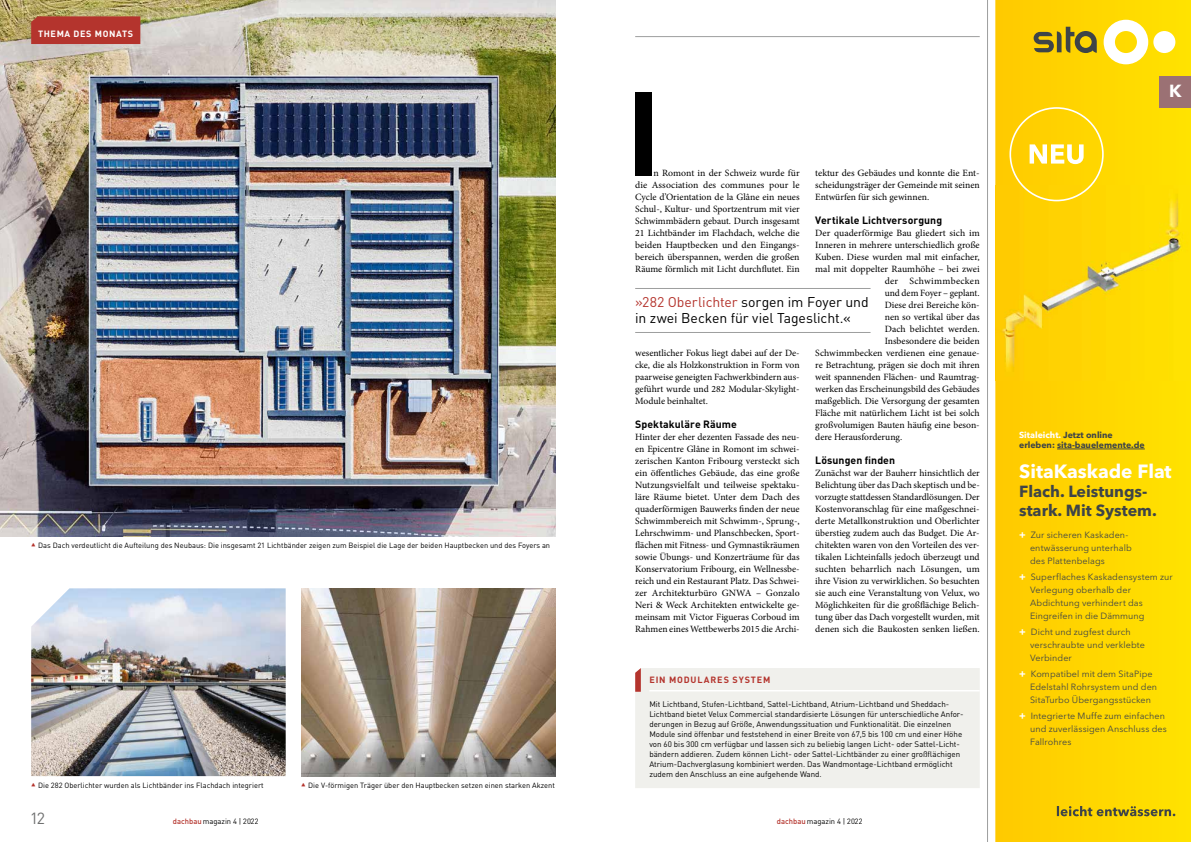
<style>
.page{position:relative;width:1191px;height:842px;background:#fff}
.page>*{position:absolute;margin:0;border:0;box-sizing:border-box;transform-origin:0 0}
.t1{font:700 117px "DIN Pro";color:#000}
.t2{font:700 19px "Avenir Next W1 G";color:#fff}
.t3{font:700 17.4px "Avenir Next W1 G";color:#fff}
.t4{font:700 16px/19.2px "Avenir Next W1 G";color:#3e4448}
.t5{font:16px "DIN Pro";color:#6f7070}
.t6{font:14px/16px "DIN Pro";letter-spacing:-.005em;color:#000}
.t7{font:700 10.5px "DIN Pro";letter-spacing:.005em;color:#000}
.t8{font:9.6px/12px "Minion Pro";color:#000;text-align:justify}
.t9{font:9.6px "Minion Pro";letter-spacing:.03em;color:#000}
.t10{font:9px/13px "Avenir Next W1 G";letter-spacing:.01em;color:#3e4448}
.t11{font:700 9px "DIN Pro";letter-spacing:.095em;color:#b4342d}
.t12{font:700 9px "DIN Pro";letter-spacing:.07em;color:#fff}
.t13{font:700 8.8px/10.5px "Avenir Next W1 G";color:#3e4448}
.t14{font:8px/10px "DIN Pro";color:#000}
.t15{font:7.6px "DIN Pro";color:#000}
.t16{font:7.5px "DIN Pro";color:#000}
.s1{font-family:"Info OT Text";font-size:9px;color:#b4342d}
.s2{color:#b4342d}
.s3{font-weight:500;color:#b4342d}
.s4{color:#fff}
.s5{font-weight:700;font-size:10px;color:#fff}
</style>
<div class="page">
<hr style="left:635px;top:36px;width:344px;height:1px;background:#9d9e9e">
<img style="left:301px;top:588px;width:255px;height:188px">
<img style="left:31px;top:588px;width:255px;height:188px">
<hr style="left:987px;top:0;width:1px;height:842px;background:#9d9e9e">
<div style="left:635px;top:668px;width:344px;height:120px;background:#f0f0ec"></div>
<hr style="left:649px;top:690px;width:330px;height:1px;background:#fff">
<svg style="left:635px;top:668px;width:6px;height:24px"></svg>
<hr style="left:635px;top:288px;width:235px;height:1px;background:#9d9e9e">
<hr style="left:635px;top:332px;width:235px;height:1px;background:#9d9e9e">
<img style="left:0;top:0;width:556px;height:536px">
<div style="left:31px;top:16px;width:109px;height:28px;background:#b4342d"></div>
<svg style="left:995px;top:0;width:196px;height:842px;background:#fed601"></svg>
<img style="left:995px;top:185px;width:195px;height:195px">
<svg style="left:1056px;top:806px;width:119px;height:10px"></svg>
<svg style="left:1103px;top:20px;width:45px;height:44px"></svg>
<svg style="left:1033px;top:27px;width:63px;height:26px;background:#a69020"></svg>
<div style="left:1153px;top:31px;width:22px;height:22px;background:#fff;border-radius:50%"></div>
<div style="left:1159px;top:76px;width:32px;height:31px;background:#9b7174"></div>
<svg style="left:1029px;top:144px;width:54px;height:20px"></svg>
<div style="left:1009px;top:107px;width:94px;height:94px;border:2px solid #fff;border-radius:50%"></div>
<hr style="left:1057px;top:449px;width:87px;height:1px;background:#3e4448">
<p class="t12" style="left:38px;top:27px;width:97px">THEMA DES MONATS</p>
<p class="t16" style="left:31px;top:540px;width:520px"><span class="s1">▴</span> Das Dach verdeutlicht die Aufteilung des Neubaus: Die insgesamt 21 Lichtbänder zeigen zum Beispiel die Lage der beiden Hauptbecken und des Foyers an</p>
<p class="t16" style="left:31px;top:780px;width:234px"><span class="s1">▴</span> Die 282 Oberlichter wurden als Lichtbänder ins Flachdach integriert</p>
<p class="t16" style="left:301px;top:780px;width:255px"><span class="s1">▴</span> Die V-förmigen Träger über den Hauptbecken setzen einen starken Akzent</p>
<h1 class="t1" style="left:625px;top:54px;width:37px">I</h1>
<p class="t8" style="left:635px;top:167px;width:166px;text-indent:18px">n Romont in der Schweiz wurde für die Association des communes pour le Cycle d’Orientation de la Glâne ein neues Schul-, Kultur- und Sportzentrum mit vier Schwimmbädern gebaut. Durch insgesamt 21 Lichtbänder im Flachdach, welche die beiden Hauptbecken und den Eingangs&shy;bereich überspannen, werden die großen Räume förmlich mit Licht durchflutet. Ein</p>
<p class="t8" style="left:815px;top:167px;width:166px">tektur des Gebäudes und konnte die Ent&shy;scheidungsträger der Gemeinde mit seinen Entwürfen für sich gewinnen.</p>
<p class="t7" style="left:815px;top:213px;width:128px">Vertikale Lichtversorgung</p>
<p class="t8" style="left:815px;top:227px;width:166px">Der quaderförmige Bau gliedert sich im</p>
<p class="t8" style="left:815px;top:239px;width:166px">Inneren in mehrere unterschiedlich große</p>
<p class="t8" style="left:815px;top:251px;width:166px">Kuben. Diese wurden mal mit einfacher,</p>
<p class="t8" style="left:815px;top:263px;width:166px">mal mit doppelter Raumhöhe – bei zwei</p>
<p class="t9" style="left:884px;top:275px;width:96px">der Schwimmbecken</p>
<p class="t8" style="left:884px;top:287px;width:96px">und dem Foyer – geplant.</p>
<p class="t8" style="left:884px;top:299px;width:96px">Diese drei Bereiche kön-</p>
<p class="t8" style="left:884px;top:311px;width:96px">nen so vertikal über das</p>
<p class="t8" style="left:884px;top:323px;width:96px">Dach belichtet werden.</p>
<p class="t8" style="left:884px;top:335px;width:96px">Insbesondere die beiden</p>
<p class="t8" style="left:815px;top:347px;width:166px">Schwimmbecken verdienen eine genaue-</p>
<p class="t8" style="left:815px;top:359px;width:166px">re Betrachtung, prägen sie doch mit ihren</p>
<p class="t8" style="left:815px;top:371px;width:166px">weit spannenden Flächen- und Raumtrag-</p>
<p class="t8" style="left:815px;top:383px;width:166px">werken das Erscheinungsbild des Gebäudes</p>
<p class="t8" style="left:815px;top:395px;width:166px">maßgeblich. Die Versorgung der gesamten</p>
<p class="t8" style="left:815px;top:407px;width:166px">Fläche mit natürlichem Licht ist bei solch</p>
<p class="t8" style="left:815px;top:419px;width:166px">großvolumigen Bauten häufig eine beson-</p>
<p class="t8" style="left:815px;top:431px;width:88px">dere Herausforderung.</p>
<p class="t7" style="left:815px;top:453px;width:81px">Lösungen finden</p>
<p class="t8" style="left:815px;top:467px;width:166px">Zunächst war der Bauherr hinsichtlich der Belichtung über das Dach skeptisch und be&shy;vorzugte stattdessen Standardlösungen. Der Kostenvoranschlag für eine maßgeschnei&shy;derte Metallkonstruktion und Oberlichter überstieg zudem auch das Budget. Die Ar&shy;chitekten waren von den Vorteilen des ver&shy;tikalen Lichteinfalls jedoch überzeugt und suchten beharrlich nach Lösungen, um ihre Vision zu verwirklichen. So besuchten sie auch eine Veranstaltung von Velux, wo Möglichkeiten für die großflächige Belich&shy;tung über das Dach vorgestellt wurden, mit denen sich die Baukosten senken ließen.</p>
<h3 class="t6" style="left:635px;top:293px;width:235px"><span class="s2">»282 Oberlichter</span> sorgen im Foyer und in zwei Becken für viel Tageslicht.«</h3>
<p class="t8" style="left:635px;top:347px;width:166px">wesentlicher Fokus liegt dabei auf der De&shy;cke, die als Holzkonstruktion in Form von paarweise geneigten Fachwerkbindern aus&shy;geführt wurde und 282 Modular-Skylight-Module beinhaltet.</p>
<p class="t7" style="left:635px;top:417px;width:103px">Spektakuläre Räume</p>
<p class="t8" style="left:635px;top:431px;width:166px">Hinter der eher dezenten Fassade des neu&shy;en Epicentre Glâne in Romont im schwei&shy;zerischen Kanton Fribourg versteckt sich ein öffentliches Gebäude, das eine große Nutzungsvielfalt und teilweise spektaku&shy;läre Räume bietet. Unter dem Dach des quaderförmigen Bauwerks finden der neue Schwimmbereich mit Schwimm-, Sprung-, Lehrschwimm- und Planschbecken, Sport&shy;flächen mit Fitness- und Gymnastikräumen sowie Übungs- und Konzerträume für das Konservatorium Fribourg, ein Wellnessbe&shy;reich und ein Restaurant Platz. Das Schwei&shy;zer Architekturbüro GNWA – Gonzalo Neri &amp; Weck Architekten entwickelte ge&shy;meinsam mit Victor Figueras Corboud im Rahmen eines Wettbewerbs 2015 die Archi-</p>
<p class="t11" style="left:649px;top:673px;width:123px">EIN MODULARES SYSTEM</p>
<p class="t14" style="left:649px;top:698px;width:316px">Mit Lichtband, Stufen-Lichtband, Sattel-Lichtband, Atrium-Lichtband und Sheddach-Lichtband bietet Velux Commercial standardisierte Lösungen für unterschiedliche Anfor&shy;derungen in Bezug auf Größe, Anwendungssituation und Funktionalität. Die einzelnen Module sind öffenbar und feststehend in einer Breite von 67,5 bis 100 cm und einer Höhe von 60 bis 300 cm verfügbar und lassen sich zu beliebig langen Licht- oder Sattel-Licht&shy;bändern addieren. Zudem können Licht- oder Sattel-Lichtbänder zu einer großflächigen Atrium-Dachverglasung kombiniert werden. Das Wandmontage-Lichtband ermöglicht zudem den Anschluss an eine aufgehende Wand.</p>
<h3 class="t5" style="left:31px;top:807px;width:15px">12</h3>
<p class="t15" style="left:173px;top:816px;width:87px"><span class="s3">dachbau</span>magazin 4 | 2022</p>
<p class="t15" style="left:777px;top:816px;width:87px"><span class="s3">dachbau</span>magazin 4 | 2022</p>
<h3 class="t3" style="left:1169px;top:80px;width:14px">K</h3>
<p class="t13" style="left:1019px;top:429px;width:127px"><span class="s4">Sitaleicht.</span> Jetzt online erleben: sita-bauelemente.de</p>
<h2 class="t2" style="left:1019px;top:459px;width:154px">SitaKaskade Flat</h2>
<h3 class="t4" style="left:1019px;top:482px;width:139px">Flach. Leistungs&shy;stark. Mit System.</h3>
<p class="t10" style="left:1030px;top:529px;width:103px;text-indent:-11px"><span class="s5">+</span> Zur sicheren Kaskaden&shy;entwässerung unterhalb des Plattenbelags</p>
<p class="t10" style="left:1030px;top:571px;width:144px;text-indent:-11px"><span class="s5">+</span> Superflaches Kaskadensystem zur<br>Verlegung oberhalb der<br>Abdichtung verhindert das<br>Eingreifen in die Dämmung</p>
<p class="t10" style="left:1030px;top:625px;width:116px;text-indent:-11px"><span class="s5">+</span> Dicht und zugfest durch verschraubte und verklebte<br>Verbinder</p>
<p class="t10" style="left:1030px;top:667px;width:129px;text-indent:-11px"><span class="s5">+</span> Kompatibel mit dem SitaPipe<br>Edelstahl Rohrsystem und den<br>SitaTurbo Übergangsstücken</p>
<p class="t10" style="left:1030px;top:709px;width:138px;text-indent:-11px"><span class="s5">+</span> Integrierte Muffe zum einfachen und zuverlässigen Anschluss des<br>Fallrohres</p>
</div>
